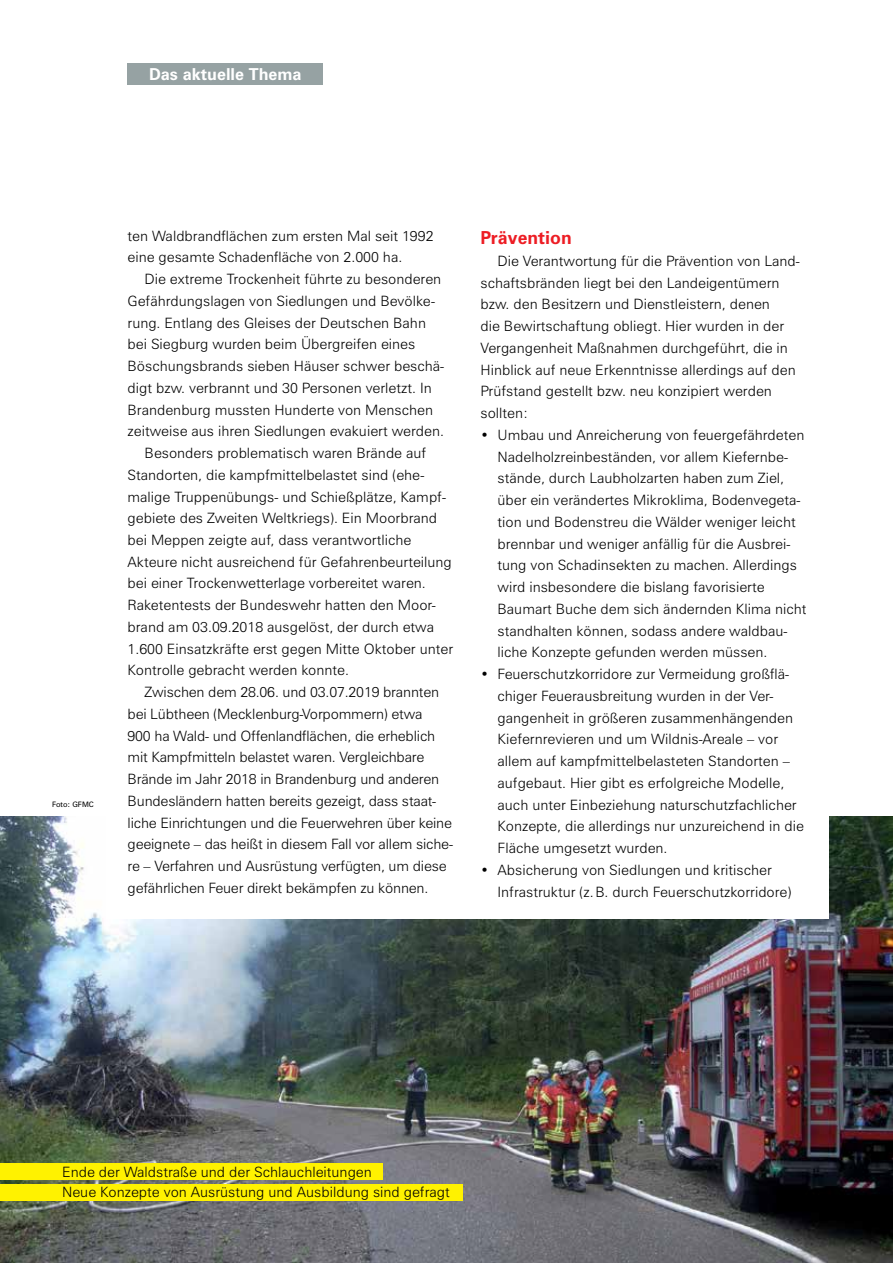
<style>
.page{position:relative;width:893px;height:1263px;background:#fff}
.page>*{position:absolute;margin:0;border:0;box-sizing:border-box;transform-origin:0 0}
.t1{font:700 18px "Zurich BT";color:#ed1d24}
.t2{font:700 16.5px "Zurich BT";color:#fff}
.t3{font:300 14.25px/21.8px "Zurich BT";color:#000}
.t4{font:7.5px "Zurich BT";color:#000}
</style>
<div class="page">
<div style="left:128px;top:64px;width:195px;height:21px;background:#96a2a3"></div>
<img style="left:0;top:816px;width:893px;height:447px">
<div style="left:106px;top:724px;width:723px;height:194px;background:#fff"></div>
<div style="left:0;top:1164px;width:382px;height:16px;background:#fff200"></div>
<div style="left:0;top:1184px;width:462px;height:16px;background:#fff200"></div>
<p class="t2" style="left:149px;top:64px;width:154px">Das aktuelle Thema</p>
<p class="t4" style="left:52px;top:800px;width:43px">Foto: GFMC</p>
<p class="t3" style="left:128px;top:224px;width:308px">ten Waldbrandflächen zum ersten Mal seit 1992 eine gesamte Schadenfläche von 2.000 ha.</p>
<p class="t3" style="left:145px;top:268px;width:298px">Die extreme Trockenheit führte zu besonderen</p>
<p class="t3" style="left:128px;top:290px;width:309px">Gefährdungslagen von Siedlungen und Bevölke-</p>
<p class="t3" style="left:128px;top:311px;width:300px">rung. Entlang des Gleises der Deutschen Bahn</p>
<p class="t3" style="left:128px;top:333px;width:289px">bei Siegburg wurden beim Übergreifen eines</p>
<p class="t3" style="left:128px;top:355px;width:318px">Böschungsbrands sieben Häuser schwer beschä-</p>
<p class="t3" style="left:128px;top:377px;width:306px">digt bzw. verbrannt und 30 Personen verletzt. In</p>
<p class="t3" style="left:128px;top:398px;width:307px">Brandenburg mussten Hunderte von Menschen</p>
<p class="t3" style="left:128px;top:420px;width:318px">zeitweise aus ihren Siedlungen evakuiert werden.</p>
<p class="t3" style="left:145px;top:442px;width:283px">Besonders problematisch waren Brände auf</p>
<p class="t3" style="left:128px;top:464px;width:298px">Standorten, die kampfmittelbelastet sind (ehe-</p>
<p class="t3" style="left:128px;top:485px;width:320px">malige Truppenübungs- und Schießplätze, Kampf-</p>
<p class="t3" style="left:128px;top:507px;width:311px">gebiete des Zweiten Weltkriegs). Ein Moorbrand</p>
<p class="t3" style="left:128px;top:529px;width:285px">bei Meppen zeigte auf, dass verantwortliche</p>
<p class="t3" style="left:128px;top:551px;width:326px">Akteure nicht ausreichend für Gefahrenbeurteilung</p>
<p class="t3" style="left:128px;top:572px;width:300px">bei einer Trockenwetterlage vorbereitet waren.</p>
<p class="t3" style="left:128px;top:594px;width:310px">Raketentests der Bundeswehr hatten den Moor-</p>
<p class="t3" style="left:128px;top:616px;width:308px">brand am 03.09.2018 ausgelöst, der durch etwa</p>
<p class="t3" style="left:128px;top:638px;width:327px">1.600 Einsatzkräfte erst gegen Mitte Oktober unter</p>
<p class="t3" style="left:128px;top:659px;width:223px">Kontrolle gebracht werden konnte.</p>
<p class="t3" style="left:145px;top:681px;width:296px">Zwischen dem 28.06. und 03.07.2019 brannten</p>
<p class="t3" style="left:128px;top:703px;width:296px">bei Lübtheen (Mecklenburg-Vorpommern) etwa</p>
<p class="t3" style="left:128px;top:725px;width:309px">900 ha Wald- und Offenlandflächen, die erheblich</p>
<p class="t3" style="left:128px;top:746px;width:298px">mit Kampfmitteln belastet waren. Vergleichbare</p>
<p class="t3" style="left:128px;top:768px;width:313px">Brände im Jahr 2018 in Brandenburg und anderen</p>
<p class="t3" style="left:128px;top:790px;width:310px">Bundesländern hatten bereits gezeigt, dass staat-</p>
<p class="t3" style="left:128px;top:812px;width:326px">liche Einrichtungen und die Feuerwehren über keine</p>
<p class="t3" style="left:128px;top:833px;width:327px">geeignete – das heißt in diesem Fall vor allem siche-</p>
<p class="t3" style="left:128px;top:855px;width:321px">re – Verfahren und Ausrüstung verfügten, um diese</p>
<p class="t3" style="left:128px;top:877px;width:302px">gefährlichen Feuer direkt bekämpfen zu können.</p>
<p class="t1" style="left:480px;top:227px;width:93px">Prävention</p>
<p class="t3" style="left:480px;top:250px;width:321px;text-indent:17px">Die Verantwortung für die Prävention von Land&shy;schaftsbränden liegt bei den Landeigentümern bzw. den Besitzern und Dienstleistern, denen<br>die Bewirtschaftung obliegt. Hier wurden in der Vergangenheit Maßnahmen durchgeführt, die in Hinblick auf neue Erkenntnisse allerdings auf den Prüfstand gestellt bzw. neu konzipiert werden sollten:</p>
<p class="t3" style="left:497px;top:424px;width:311px;text-indent:-17px">• Umbau und Anreicherung von feuergefährdeten Nadelholzreinbeständen, vor allem Kiefernbe&shy;stände, durch Laubholzarten haben zum Ziel, über ein verändertes Mikroklima, Bodenvegeta&shy;tion und Bodenstreu die Wälder weniger leicht brennbar und weniger anfällig für die Ausbrei&shy;tung von Schadinsekten zu machen. Allerdings wird insbesondere die bislang favorisierte Baumart Buche dem sich ändernden Klima nicht standhalten können, sodass andere waldbau&shy;liche Konzepte gefunden werden müssen.</p>
<p class="t3" style="left:497px;top:663px;width:308px;text-indent:-17px">• Feuerschutzkorridore zur Vermeidung großflä&shy;chiger Feuerausbreitung wurden in der Ver&shy;gangenheit in größeren zusammenhängenden Kiefernrevieren und um Wildnis-Areale – vor allem auf kampfmittelbelasteten Standorten – aufgebaut. Hier gibt es erfolgreiche Modelle, auch unter Einbeziehung naturschutzfachlicher Konzepte, die allerdings nur unzureichend in die Fläche umgesetzt wurden.</p>
<p class="t3" style="left:497px;top:859px;width:295px;text-indent:-17px">• Absicherung von Siedlungen und kritischer<br>Infrastruktur (z.B. durch Feuerschutzkorridore)</p>
<p class="t3" style="left:62px;top:1162px;width:389px;line-height:19.5px">Ende der Waldstraße und der Schlauchleitungen<br>Neue Konzepte von Ausrüstung und Ausbildung sind gefragt</p>
</div>
